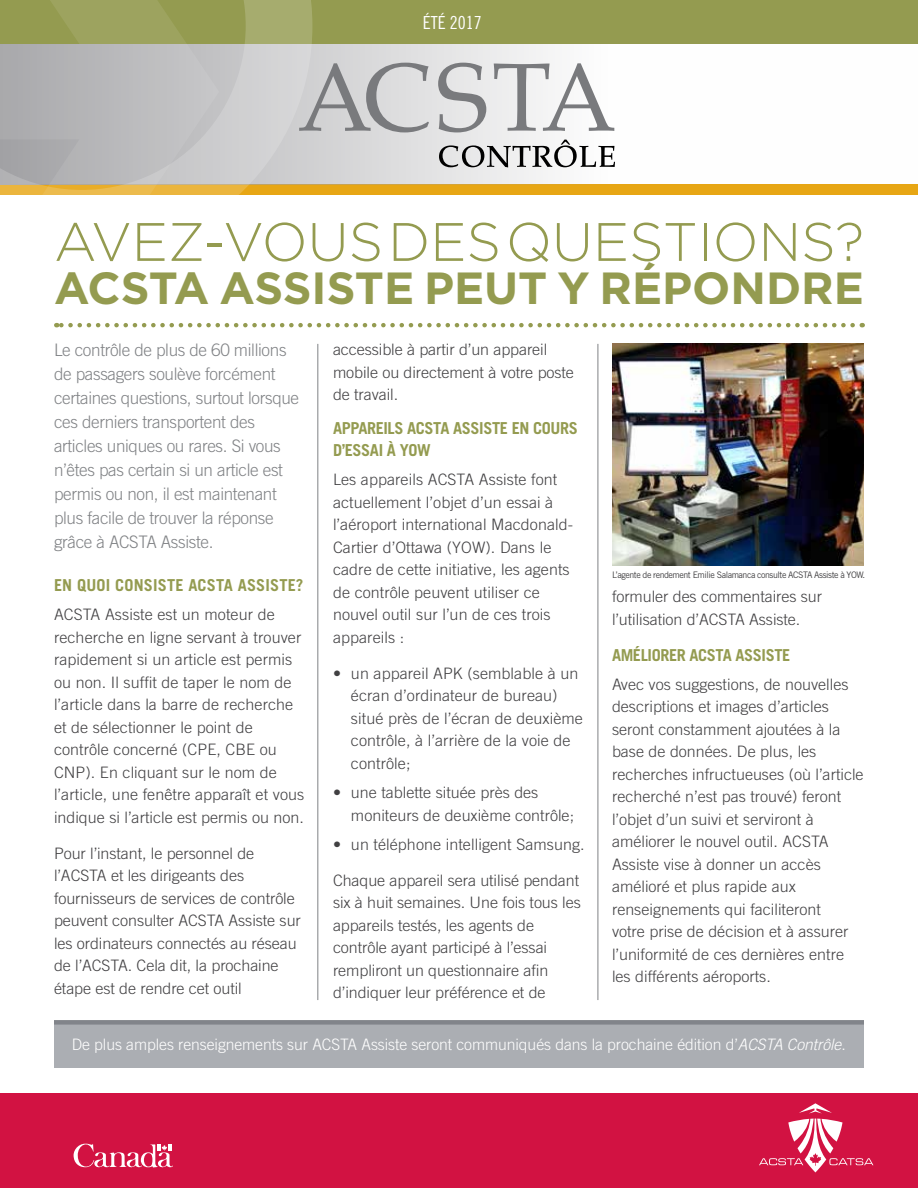
<style>
.page{position:relative;width:918px;height:1188px;background:#fff}
.page>*{position:absolute;margin:0;border:0;box-sizing:border-box;transform-origin:0 0}
.t1{font:300 54px "Gotham HTF";color:#949b50}
.t2{font:700 45px "Gotham HTF";color:#949b50}
.t3{font:18px "Trade Gothic LT Std Cn 18";color:#fff}
.t4{font:300 17.25px/24px "Trade Gothic LT Std";letter-spacing:-.02em;color:#808285}
.t5{font:700 16.5px/22.5px "Trade Gothic LT Std";letter-spacing:-.025em;color:#949b50}
.t6{font:700 16.5px "Trade Gothic LT Std";letter-spacing:.01em;color:#949b50}
.t7{font:300 15.75px/22.5px "Trade Gothic LT Std";color:#414042}
.t8{font:300 15.75px "Trade Gothic LT Std";letter-spacing:-.005em;color:#fff}
.t9{font:9px "Trade Gothic LT Std";letter-spacing:-.05em;color:#414042}
.s1{font-style:italic}
</style>
<div class="page">
<div style="left:0;top:184px;width:918px;height:11px;background:#e7a614"></div>
<div style="left:0;top:0;width:918px;height:44px;background:#949b50"></div>
<svg style="left:312px;top:44px;width:303px;height:140px"></svg>
<svg style="left:219px;top:0;width:93px;height:195px;background:#c5c3ad"></svg>
<svg style="left:299px;top:63px;width:130px;height:69px;background:#c1c1c3"></svg>
<svg style="left:438px;top:63px;width:48px;height:69px;background:#c2c2c4"></svg>
<svg style="left:494px;top:63px;width:120px;height:68px"></svg>
<svg style="left:0;top:0;width:219px;height:195px"></svg>
<svg style="left:439px;top:140px;width:176px;height:27px"></svg>
<div style="left:0;top:1094px;width:918px;height:94px;background:#d21242"></div>
<svg style="left:759px;top:1103px;width:115px;height:70px"></svg>
<svg style="left:74px;top:1143px;width:99px;height:25px"></svg>
<svg style="left:56px;top:323px;width:797px;height:4px"></svg>
<hr style="left:317px;top:344px;width:1px;height:656px;background:#808285">
<hr style="left:598px;top:344px;width:1px;height:656px;background:#808285">
<img style="left:612px;top:344px;width:252px;height:222px">
<div style="left:54px;top:1022px;width:810px;height:46px;background:#abaeb3"></div>
<div style="left:54px;top:1020px;width:810px;height:5px;background:#81848a"></div>
<p class="t3" style="left:423px;top:12px;width:60px">ÉTÉ 2017</p>
<h1 class="t1" style="left:54px;top:212px;width:812px">AVEZ-VOUS DES QUESTIONS?</h1>
<h2 class="t2" style="left:54px;top:262px;width:811px">ACSTA ASSISTE PEUT Y RÉPONDRE</h2>
<p class="t4" style="left:54px;top:338px;width:247px">Le contrôle de plus de 60 millions de passagers soulève forcément certaines questions, surtout lorsque ces derniers transportent des articles uniques ou rares. Si vous n’êtes pas certain si un article est permis ou non, il est maintenant plus facile de trouver la réponse grâce à ACSTA Assiste.</p>
<p class="t6" style="left:54px;top:575px;width:251px">EN QUOI CONSISTE ACSTA ASSISTE?</p>
<p class="t7" style="left:54px;top:603px;width:252px">ACSTA Assiste est un moteur de recherche en ligne servant à trouver rapidement si un article est permis ou non. Il suffit de taper le nom de l’article dans la barre de recherche et de sélectionner le point de contrôle concerné (CPE, CBE ou CNP). En cliquant sur le nom de l’article, une fenêtre apparaît et vous indique si l’article est permis ou non.</p>
<p class="t7" style="left:54px;top:842px;width:248px">Pour l’instant, le personnel de l’ACSTA et les dirigeants des fournisseurs de services de contrôle peuvent consulter ACSTA Assiste sur les ordinateurs connectés au réseau de l’ACSTA. Cela dit, la prochaine étape est de rendre cet outil</p>
<p class="t7" style="left:333px;top:338px;width:242px">accessible à partir d’un appareil mobile ou directement à votre poste de travail.</p>
<p class="t5" style="left:333px;top:416px;width:246px">APPAREILS ACSTA ASSISTE EN COURS<br>D’ESSAI À YOW</p>
<p class="t7" style="left:333px;top:468px;width:242px">Les appareils ACSTA Assiste font actuellement l’objet d’un essai à l’aéroport international Macdonald-<br>Cartier d’Ottawa (YOW). Dans le cadre de cette initiative, les agents de contrôle peuvent utiliser ce nouvel outil sur l’un de ces trois appareils :</p>
<p class="t7" style="left:351px;top:662px;width:233px;text-indent:-18px">• un appareil APK (semblable à un écran d’ordinateur de bureau) situé près de l’écran de deuxième contrôle, à l’arrière de la voie de contrôle;</p>
<p class="t7" style="left:351px;top:781px;width:225px;text-indent:-18px">• une tablette située près des moniteurs de deuxième contrôle;</p>
<p class="t7" style="left:333px;top:833px;width:253px">• un téléphone intelligent Samsung.</p>
<p class="t7" style="left:333px;top:869px;width:249px">Chaque appareil sera utilisé pendant six à huit semaines. Une fois tous les appareils testés, les agents de contrôle ayant participé à l’essai rempliront un questionnaire afin d’indiquer leur préférence et de</p>
<p class="t9" style="left:612px;top:569px;width:255px">L’agente de rendement Emilie Salamanca consulte ACSTA Assiste à YOW.</p>
<p class="t7" style="left:612px;top:585px;width:212px">formuler des commentaires sur l’utilisation d’ACSTA Assiste.</p>
<p class="t5" style="left:612px;top:643px;width:180px">AMÉLIORER ACSTA ASSISTE</p>
<p class="t7" style="left:612px;top:673px;width:253px">Avec vos suggestions, de nouvelles descriptions et images d’articles seront constamment ajoutées à la base de données. De plus, les recherches infructueuses (où l’article recherché n’est pas trouvé) feront l’objet d’un suivi et serviront à améliorer le nouvel outil. ACSTA Assiste vise à donner un accès amélioré et plus rapide aux renseignements qui faciliteront<br>votre prise de décision et à assurer l’uniformité de ces dernières entre les différents aéroports.</p>
<p class="t8" style="left:72px;top:1035px;width:776px">De plus amples renseignements sur ACSTA Assiste seront communiqués dans la prochaine édition d’<span class="s1">ACSTA Contrôle</span>.</p>
</div>
